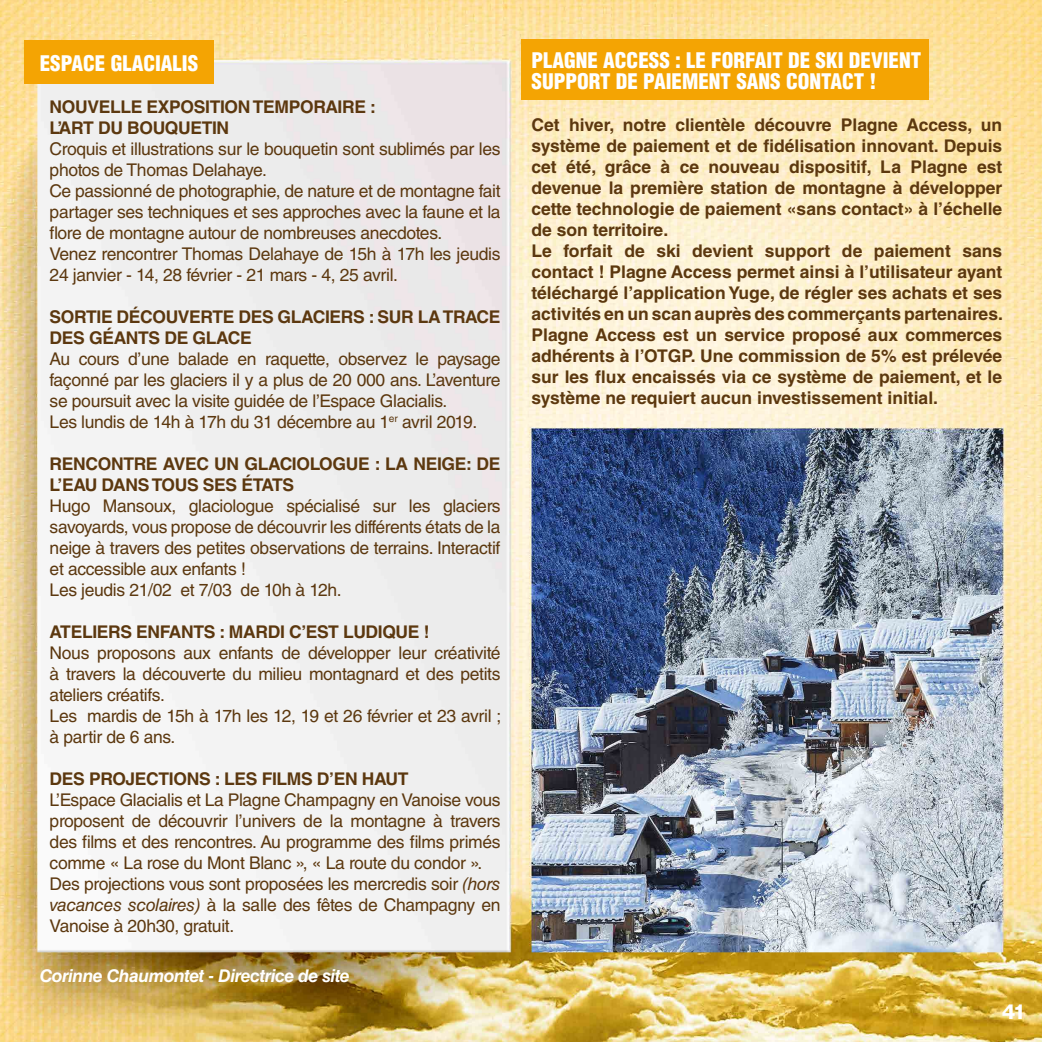
<style>
.page{position:relative;width:1042px;height:1042px;background:#fff}
.page>*{position:absolute;margin:0;border:0;box-sizing:border-box;transform-origin:0 0}
.t1{font:900 condensed 21px/21px "Helvetica LT Std";color:#fff}
.t2{font:700 21px "Haas Grot Disp 75";color:#fff}
.t3{font:17.5px/21px "Helvetica LT Std";letter-spacing:-.02em;color:#5c380f;text-align:justify}
.t4{font:700 17.5px/21px "Helvetica LT Std";letter-spacing:-.02em;color:#5c380f;text-align:justify}
.t5{font:italic 700 17.5px "Helvetica LT Std";letter-spacing:-.025em;color:#fff}
.s1{font-style:italic}
</style>
<div class="page">
<img style="left:0;top:0;width:1042px;height:1042px">
<div style="left:25px;top:40px;width:189px;height:43px;background:#f4a403"></div>
<div style="left:521px;top:40px;width:408px;height:60px;background:#f4a403"></div>
<p class="t1" style="left:40px;top:52px;width:160px">ESPACE GLACIALIS</p>
<p class="t4" style="left:50px;top:96px;width:328px">NOUVELLE EXPOSITION TEMPORAIRE :</p>
<p class="t4" style="left:50px;top:117px;width:181px">L’ART DU BOUQUETIN</p>
<p class="t3" style="left:50px;top:138px;width:452px">Croquis et illustrations sur le bouquetin sont sublimés par les photos de Thomas Delahaye.</p>
<p class="t3" style="left:50px;top:180px;width:452px">Ce passionné de photographie, de nature et de montagne fait partager ses techniques et ses approches avec la faune et la flore de montagne autour de nombreuses anecdotes.</p>
<p class="t3" style="left:50px;top:243px;width:452px">Venez rencontrer Thomas Delahaye de 15h à 17h les jeudis<br>24 janvier - 14, 28 février - 21 mars - 4, 25 avril.</p>
<p class="t4" style="left:50px;top:306px;width:452px">SORTIE DÉCOUVERTE DES GLACIERS : SUR LA TRACE<br>DES GÉANTS DE GLACE</p>
<p class="t3" style="left:50px;top:348px;width:452px">Au cours d’une balade en raquette, observez le paysage façonné par les glaciers il y a plus de 20 000 ans. L’aventure se poursuit avec la visite guidée de l’Espace Glacialis.</p>
<p class="t3" style="left:50px;top:411px;width:429px">Les lundis de 14h à 17h du 31 décembre au 1<sup>er</sup> avril 2019.</p>
<p class="t4" style="left:50px;top:453px;width:452px">RENCONTRE AVEC UN GLACIOLOGUE : LA NEIGE: DE<br>L’EAU DANS TOUS SES ÉTATS</p>
<p class="t3" style="left:50px;top:495px;width:452px">Hugo Mansoux, glaciologue spécialisé sur les glaciers savoyards, vous propose de découvrir les différents états de la neige à travers des petites observations de terrains. Interactif et accessible aux enfants !</p>
<p class="t3" style="left:50px;top:579px;width:294px">Les jeudis 21/02 et 7/03 de 10h à 12h.</p>
<p class="t4" style="left:50px;top:621px;width:381px">ATELIERS ENFANTS : MARDI C’EST LUDIQUE !</p>
<p class="t3" style="left:50px;top:642px;width:452px">Nous proposons aux enfants de développer leur créativité à travers la découverte du milieu montagnard et des petits ateliers créatifs.</p>
<p class="t3" style="left:50px;top:705px;width:453px">Les mardis de 15h à 17h les 12, 19 et 26 février et 23 avril ; à partir de 6 ans.</p>
<p class="t4" style="left:50px;top:768px;width:360px">DES PROJECTIONS : LES FILMS D’EN HAUT</p>
<p class="t3" style="left:50px;top:789px;width:452px">L’Espace Glacialis et La Plagne Champagny en Vanoise vous proposent de découvrir l’univers de la montagne à travers des films et des rencontres. Au programme des films primés comme « La rose du Mont Blanc », « La route du condor ».</p>
<p class="t3" style="left:50px;top:873px;width:452px">Des projections vous sont proposées les mercredis soir <span class="s1">(hors vacances scolaires)</span> à la salle des fêtes de Champagny en Vanoise à 20h30, gratuit.</p>
<p class="t5" style="left:40px;top:965px;width:311px">Corinne Chaumontet - Directrice de site</p>
<p class="t1" style="left:531px;top:50px;width:391px">PLAGNE ACCESS : LE FORFAIT DE SKI DEVIENT<br>SUPPORT DE PAIEMENT SANS CONTACT !</p>
<p class="t4" style="left:531px;top:114px;width:472px">Cet hiver, notre clientèle découvre Plagne Access, un système de paiement et de fidélisation innovant. Depuis cet été, grâce à ce nouveau dispositif, La Plagne est devenue la première station de montagne à développer cette technologie de paiement «sans contact» à l’échelle de son territoire.</p>
<p class="t4" style="left:531px;top:240px;width:473px">Le forfait de ski devient support de paiement sans contact ! Plagne Access permet ainsi à l’utilisateur ayant téléchargé l’application Yuge, de régler ses achats et ses activités en un scan auprès des commerçants partenaires.</p>
<p class="t4" style="left:531px;top:324px;width:472px">Plagne Access est un service proposé aux commerces adhérents à l’OTGP. Une commission de 5% est prélevée sur les flux encaissés via ce système de paiement, et le système ne requiert aucun investissement initial.</p>
<p class="t2" style="left:1002px;top:1000px;width:23px">41</p>
</div>
